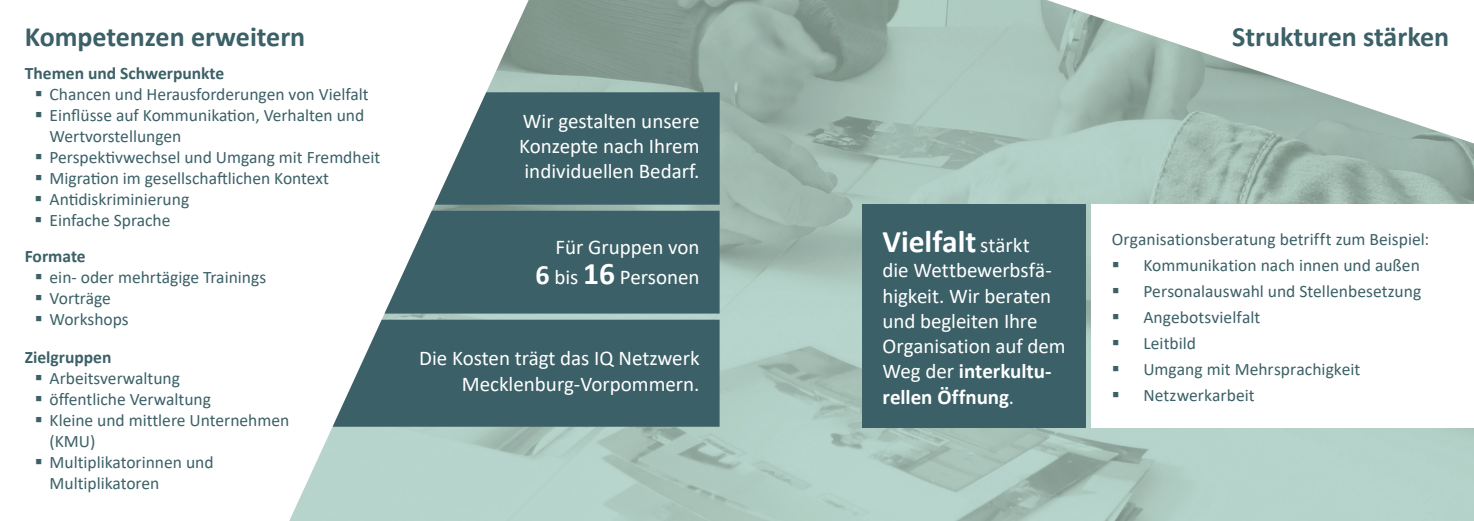
<style>
.page{position:relative;width:1474px;height:521px;background:#fff}
.page>*{position:absolute;margin:0;border:0;box-sizing:border-box;transform-origin:0 0}
.t1{font:700 31.5px "Calibri";letter-spacing:-.005em;color:#fff}
.t2{font:700 28px "Calibri";color:#3b6067}
.t3{font:21px/25.2px "Calibri";color:#fff;text-align:right}
.t4{font:17.5px/21px "Calibri";color:#3b6067}
.t5{font:700 17.5px "Calibri";color:#3b6067}
.s1{font-weight:700;font-size:28px}
.s2{font-weight:700;font-size:31.5px}
.s3{font-weight:400;font-size:21px}
.s4{font-weight:700}
</style>
<div class="page">
<img style="left:289px;top:0;width:1184px;height:521px">
<svg style="left:289px;top:350px;width:68px;height:146px"></svg>
<svg style="left:289px;top:66px;width:201px;height:167px"></svg>
<div style="left:384px;top:211px;width:335px;height:103px;background:#3b6067"></div>
<svg style="left:434px;top:92px;width:285px;height:113px;background:#4d6f75"></svg>
<div style="left:332px;top:320px;width:387px;height:107px;background:#3b6067"></div>
<svg style="left:1046px;top:0;width:427px;height:143px"></svg>
<div style="left:862px;top:204px;width:224px;height:224px;background:#3b6067"></div>
<div style="left:1091px;top:205px;width:382px;height:223px;background:#fff"></div>
<svg style="left:289px;top:249px;width:115px;height:79px"></svg>
<h2 class="t2" style="left:25px;top:17px;width:282px">Kompetenzen erweitern</h2>
<p class="t5" style="left:25px;top:61px;width:201px">Themen und Schwerpunkte</p>
<p class="t4" style="left:49px;top:83px;width:332px">Chancen und Herausforderungen von Vielfalt Einflüsse auf Kommunikation, Verhalten und Wertvorstellungen<br>Perspektivwechsel und Umgang mit Fremdheit Migration im gesellschaftlichen Kontext Antidiskriminierung<br>Einfache Sprache</p>
<p class="t5" style="left:25px;top:244px;width:62px">Formate</p>
<p class="t4" style="left:50px;top:266px;width:218px">ein- oder mehrtägige Trainings<br>Vorträge<br>Workshops</p>
<p class="t5" style="left:25px;top:345px;width:88px">Zielgruppen</p>
<p class="t4" style="left:50px;top:367px;width:241px">Arbeitsverwaltung<br>öffentliche Verwaltung<br>Kleine und mittlere Unternehmen (KMU)<br>Multiplikatorinnen und<br>Multiplikatoren</p>
<p class="t3" style="left:519px;top:108px;width:182px;text-align:justify">Wir gestalten unsere Konzepte nach Ihrem individuellen Bedarf.</p>
<p class="t3" style="left:535px;top:232px;width:166px;line-height:29.8px">Für Gruppen von<br><span class="s1">6</span> bis <span class="s2">16</span> Personen</p>
<p class="t3" style="left:419px;top:345px;width:282px">Die Kosten trägt das IQ Netzwerk<br>Mecklenburg-Vorpommern.</p>
<h2 class="t2" style="left:1232px;top:17px;width:218px">Strukturen stärken</h2>
<h1 class="t1" style="left:882px;top:219px;width:149px">Vielfalt <span class="s3">stärkt</span></h1>
<p class="t3" style="left:882px;top:257px;width:184px;text-align:left">die Wettbewerbsfä&shy;higkeit. Wir beraten und begleiten Ihre<br>Organisation auf dem<br>Weg der <span class="s4">interkultu&shy;rellen Öffnung</span>.</p>
<p class="t4" style="left:1143px;top:226px;width:287px;line-height:25.9px;text-indent:-32px">Organisationsberatung betrifft zum Beispiel:<br>Kommunikation nach innen und außen<br>Personalauswahl und Stellenbesetzung<br>Angebotsvielfalt<br>Leitbild<br>Umgang mit Mehrsprachigkeit<br>Netzwerkarbeit</p>
</div>
